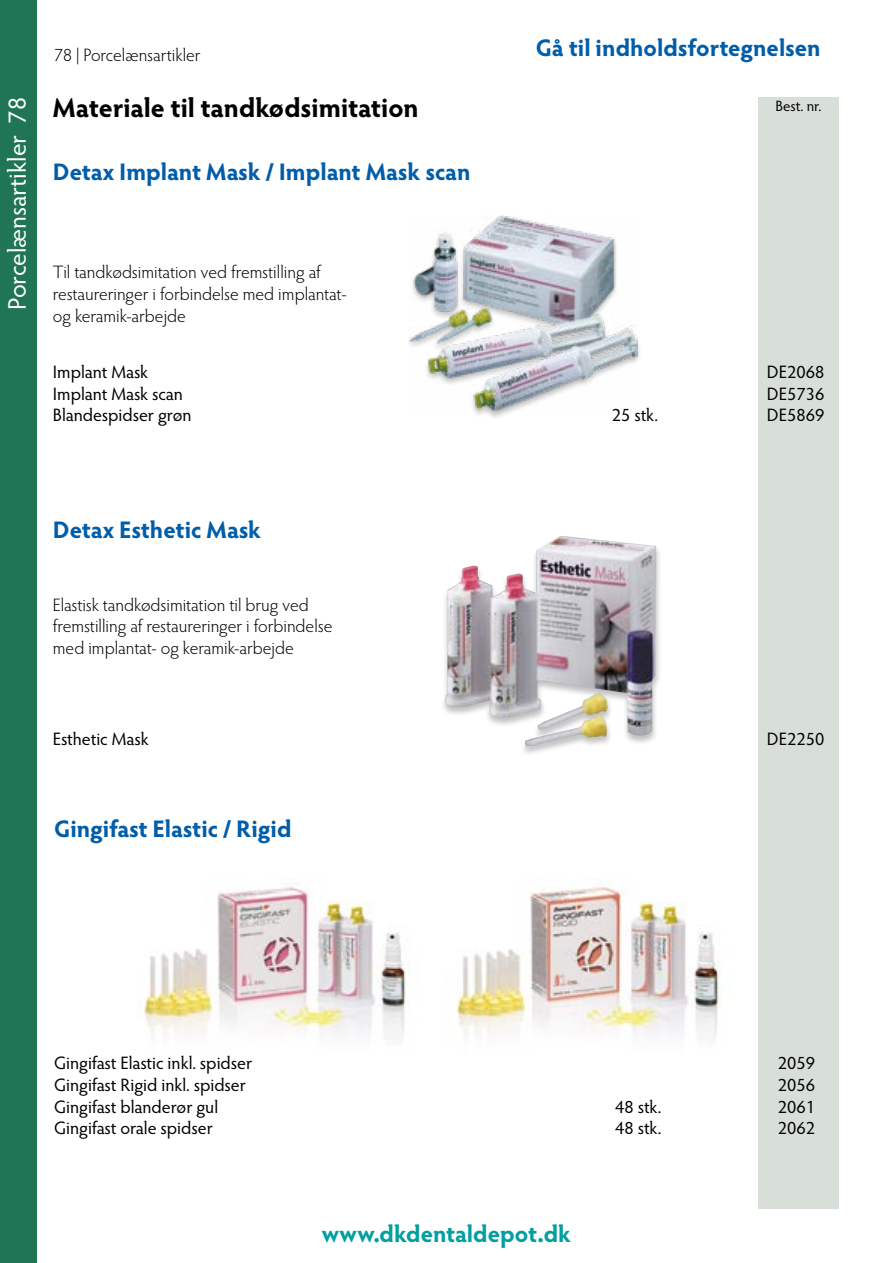
<style>
.page{position:relative;width:893px;height:1263px;background:#fff}
.page>*{position:absolute;margin:0;border:0;box-sizing:border-box;transform-origin:0 0}
.t1{font:700 27px "Hypatia Sans Pro";color:#000}
.t2{font:25.5px "Hypatia Sans Pro";letter-spacing:-.005em;color:#fff}
.t3{font:700 24px "Hypatia Sans Pro";letter-spacing:-.005em;color:#005da9}
.t4{font:700 24px "Hypatia Sans Pro";color:#009fa0}
.t5{font:300 18px/21.6px "Hypatia Sans Pro";color:#000}
.t6{font:18px "Hypatia Sans Pro";color:#000}
.t7{font:15px "Hypatia Sans Pro";letter-spacing:-.005em;color:#000}
</style>
<div class="page">
<div style="left:758px;top:97px;width:81px;height:1112px;background:#d7dfd8"></div>
<img style="left:410px;top:216px;width:227px;height:194px">
<div style="left:440px;top:534px;width:222px;height:222px;background:#000;opacity:.25"></div>
<img style="left:445px;top:536px;width:211px;height:211px">
<img style="left:142px;top:887px;width:265px;height:152px">
<img style="left:455px;top:887px;width:266px;height:153px">
<div style="left:0;top:0;width:37px;height:1263px;background:#207554"></div>
<h2 class="t2" style="left:0;top:310px;width:214px;rotate:-90deg">Porcelænsartikler 78</h2>
<p class="t5" style="left:54px;top:44px;width:148px">78 | Porcelænsartikler</p>
<h1 class="t1" style="left:53px;top:89px;width:367px">Materiale til tandkødsimitation</h1>
<h3 class="t3" style="left:53px;top:155px;width:419px">Detax Implant Mask / Implant Mask scan</h3>
<p class="t5" style="left:53px;top:261px;width:295px">Til tandkødsimitation ved fremstilling af restaureringer i forbindelse med implantat&shy;og keramik-arbejde</p>
<h3 class="t3" style="left:536px;top:31px;width:286px">Gå til indholdsfortegnelsen</h3>
<p class="t7" style="left:776px;top:95px;width:47px">Best. nr.</p>
<p class="t6" style="left:53px;top:360px;width:97px">Implant Mask</p>
<p class="t6" style="left:767px;top:360px;width:59px">DE2068</p>
<p class="t6" style="left:53px;top:381px;width:132px">Implant Mask scan</p>
<p class="t6" style="left:767px;top:381px;width:59px">DE5736</p>
<p class="t6" style="left:53px;top:403px;width:140px">Blandespidser grøn</p>
<p class="t6" style="left:612px;top:403px;width:48px">25 stk.</p>
<p class="t6" style="left:767px;top:403px;width:59px">DE5869</p>
<h3 class="t3" style="left:53px;top:512px;width:210px">Detax Esthetic Mask</h3>
<p class="t5" style="left:53px;top:593px;width:281px">Elastisk tandkødsimitation til brug ved fremstilling af restaureringer i forbindelse med implantat- og keramik-arbejde</p>
<p class="t6" style="left:53px;top:727px;width:97px">Esthetic Mask</p>
<p class="t6" style="left:767px;top:727px;width:59px">DE2250</p>
<h3 class="t3" style="left:54px;top:812px;width:239px">Gingifast Elastic / Rigid</h3>
<p class="t6" style="left:54px;top:1051px;width:200px">Gingifast Elastic inkl. spidser</p>
<p class="t6" style="left:778px;top:1051px;width:39px">2059</p>
<p class="t6" style="left:54px;top:1073px;width:193px">Gingifast Rigid inkl. spidser</p>
<p class="t6" style="left:778px;top:1073px;width:39px">2056</p>
<p class="t6" style="left:54px;top:1094px;width:166px">Gingifast blanderør gul</p>
<p class="t6" style="left:615px;top:1094px;width:48px">48 stk.</p>
<p class="t6" style="left:778px;top:1094px;width:39px">2061</p>
<p class="t6" style="left:54px;top:1116px;width:160px">Gingifast orale spidser</p>
<p class="t6" style="left:615px;top:1116px;width:48px">48 stk.</p>
<p class="t6" style="left:778px;top:1116px;width:39px">2062</p>
<h3 class="t4" style="left:322px;top:1217px;width:251px">www.dkdentaldepot.dk</h3>
</div>
